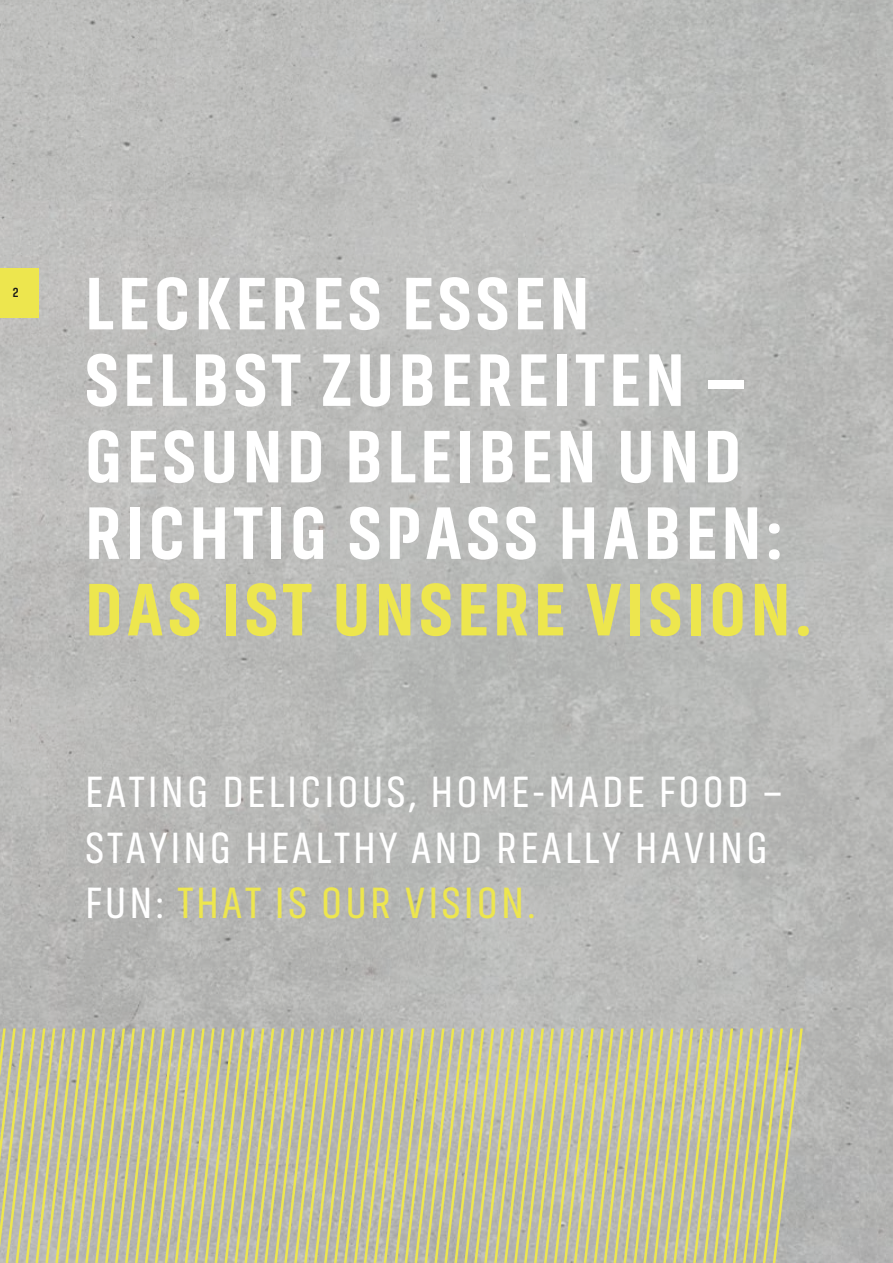
<style>
.page{position:relative;width:893px;height:1263px;background:#bbbbb9}
.page>*{position:absolute;margin:0;border:0;box-sizing:border-box;transform-origin:0 0}
.t1{font:800 75px/76.5px "Akhand";letter-spacing:.06em;color:#fff}
.t2{font:800 75px "Akhand";letter-spacing:.06em;color:#ede64e}
.t3{font:45px/55.5px "Akhand";letter-spacing:.07em;color:#fff}
.t4{font:700 13.5px "Akhand";color:#1a1a18}
.s1{color:#ede64e}
</style>
<div class="page">
<div style="left:0;top:268px;width:38px;height:47px;background:#ede64e"></div>
<svg style="left:0;top:1028px;width:6px;height:219px"></svg>
<svg style="left:414px;top:1028px;width:389px;height:235px"></svg>
<svg style="left:6px;top:1028px;width:408px;height:235px;fill:#b7b7b0"></svg>
<div style="left:0;top:270px;width:38px;height:48px;background:#ede64e"></div>
<p class="t4" style="left:13px;top:286px;width:7px">2</p>
<h1 class="t1" style="left:85px;top:266px;width:699px">LECKERES ESSEN<br>SELBST ZUBEREITEN –<br>GESUND BLEIBEN UND<br>RICHTIG SPASS HABEN:</h1>
<h1 class="t2" style="left:85px;top:569px;width:728px">DAS IST UNSERE VISION.</h1>
<p class="t3" style="left:85px;top:764px;width:699px">EATING DELICIOUS, HOME-MADE FOOD –<br>STAYING HEALTHY AND REALLY HAVING<br>FUN: <span class="s1">THAT IS OUR VISION.</span></p>
</div>
